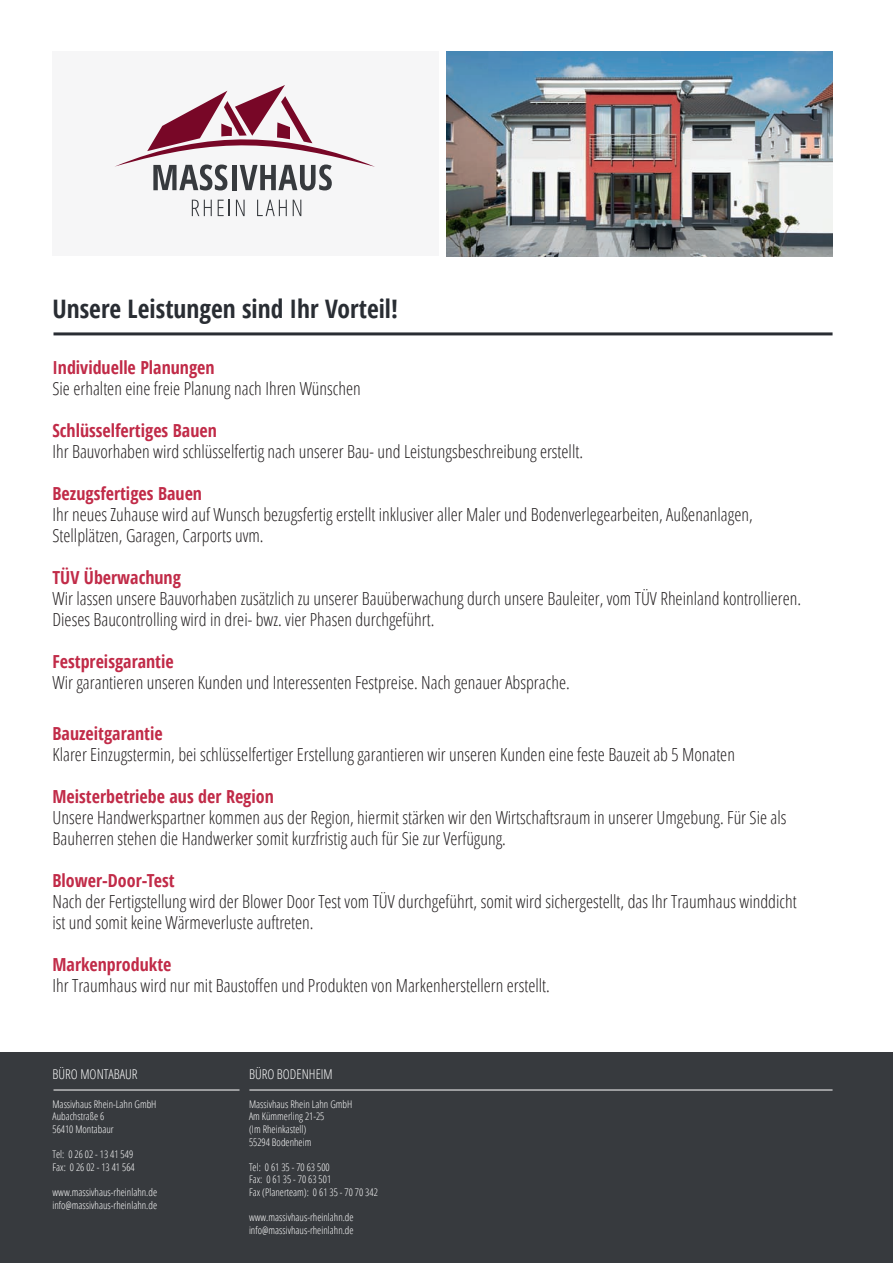
<style>
.page{position:relative;width:893px;height:1263px;background:#fff}
.page>*{position:absolute;margin:0;border:0;box-sizing:border-box;transform-origin:0 0}
.t1{font:700 condensed 25.5px "Open Sans";color:#292d33}
.t2{font:300 condensed 18px/21px "Open Sans";color:#231f20}
.t3{font:700 condensed 18px "Open Sans";color:#c12b48}
.t4{font:300 condensed 13.5px "Open Sans";color:#fff}
.t5{font:300 condensed 10.5px/12.6px "Open Sans";color:#fff}
</style>
<div class="page">
<div style="left:0;top:1052px;width:893px;height:211px;background:#373a3e"></div>
<div style="left:52px;top:52px;width:387px;height:204px;background:#f6f6f7"></div>
<svg style="left:192px;top:200px;width:20px;height:16px"></svg>
<svg style="left:218px;top:200px;width:12px;height:16px"></svg>
<svg style="left:236px;top:200px;width:9px;height:16px"></svg>
<svg style="left:257px;top:200px;width:30px;height:16px"></svg>
<svg style="left:293px;top:200px;width:8px;height:16px"></svg>
<svg style="left:115px;top:85px;width:260px;height:106px"></svg>
<hr style="left:54px;top:332px;width:778px;height:3px;background:#292d33">
<hr style="left:54px;top:1089px;width:186px;height:1px;background:#fff">
<hr style="left:249px;top:1089px;width:584px;height:1px;background:#fff">
<img style="left:446px;top:52px;width:387px;height:204px">
<h1 class="t1" style="left:52px;top:291px;width:347px">Unsere Leistungen sind Ihr Vorteil!</h1>
<p class="t3" style="left:52px;top:355px;width:164px">Individuelle Planungen</p>
<p class="t2" style="left:52px;top:377px;width:310px">Sie erhalten eine freie Planung nach Ihren Wünschen</p>
<p class="t3" style="left:52px;top:418px;width:166px">Schlüsselfertiges Bauen</p>
<p class="t2" style="left:52px;top:440px;width:532px">Ihr Bauvorhaben wird schlüsselfertig nach unserer Bau- und Leistungsbeschreibung erstellt.</p>
<p class="t3" style="left:52px;top:481px;width:151px">Bezugsfertiges Bauen</p>
<p class="t2" style="left:52px;top:503px;width:702px">Ihr neues Zuhause wird auf Wunsch bezugsfertig erstellt inklusiver aller Maler und Bodenverlegearbeiten, Außenanlagen,<br>Stellplätzen, Garagen, Carports uvm.</p>
<p class="t3" style="left:52px;top:565px;width:130px">TÜV Überwachung</p>
<p class="t2" style="left:52px;top:587px;width:750px">Wir lassen unsere Bauvorhaben zusätzlich zu unserer Bauüberwachung durch unsere Bauleiter, vom TÜV Rheinland kontrollieren.<br>Dieses Baucontrolling wird in drei- bwz. vier Phasen durchgeführt.</p>
<p class="t3" style="left:52px;top:649px;width:123px">Festpreisgarantie</p>
<p class="t2" style="left:52px;top:671px;width:519px">Wir garantieren unseren Kunden und Interessenten Festpreise. Nach genauer Absprache.</p>
<p class="t3" style="left:52px;top:721px;width:112px">Bauzeitgarantie</p>
<p class="t2" style="left:52px;top:744px;width:684px">Klarer Einzugstermin, bei schlüsselfertiger Erstellung garantieren wir unseren Kunden eine feste Bauzeit ab 5 Monaten</p>
<p class="t3" style="left:52px;top:784px;width:223px">Meisterbetriebe aus der Region</p>
<p class="t2" style="left:52px;top:807px;width:735px">Unsere Handwerkspartner kommen aus der Region, hiermit stärken wir den Wirtschaftsraum in unserer Umgebung. Für Sie als<br>Bauherren stehen die Handwerker somit kurzfristig auch für Sie zur Verfügung.</p>
<p class="t3" style="left:52px;top:868px;width:124px">Blower-Door-Test</p>
<p class="t2" style="left:52px;top:891px;width:746px">Nach der Fertigstellung wird der Blower Door Test vom TÜV durchgeführt, somit wird sichergestellt, das Ihr Traumhaus winddicht ist und somit keine Wärmeverluste auftreten.</p>
<p class="t3" style="left:52px;top:952px;width:120px">Markenprodukte</p>
<p class="t2" style="left:52px;top:975px;width:499px">Ihr Traumhaus wird nur mit Baustoffen und Produkten von Markenherstellern erstellt.</p>
<p class="t4" style="left:52px;top:1064px;width:87px">BÜRO MONTABAUR</p>
<p class="t5" style="left:52px;top:1097px;width:106px">Massivhaus Rhein-Lahn GmbH<br>Aubachstraße 6<br>56410 Montabaur</p>
<p class="t5" style="left:52px;top:1148px;width:84px">Tel: 0 26 02 - 13 41 549<br>Fax: 0 26 02 - 13 41 564</p>
<p class="t5" style="left:52px;top:1185px;width:106px">www.massivhaus-rheinlahn.de info@massivhaus-rheinlahn.de</p>
<p class="t4" style="left:249px;top:1064px;width:85px">BÜRO BODENHEIM</p>
<p class="t5" style="left:249px;top:1097px;width:105px">Massivhaus Rhein Lahn GmbH<br>Am Kümmerling 21-25<br>(Im Rheinkastell)<br>55294 Bodenheim</p>
<p class="t5" style="left:249px;top:1160px;width:130px">Tel: 0 61 35 - 70 63 500<br>Fax: 0 61 35 - 70 63 501<br>Fax (Planerteam): 0 61 35 - 70 70 342</p>
<p class="t5" style="left:249px;top:1211px;width:106px">www.massivhaus-rheinlahn.de info@massivhaus-rheinlahn.de</p>
</div>
